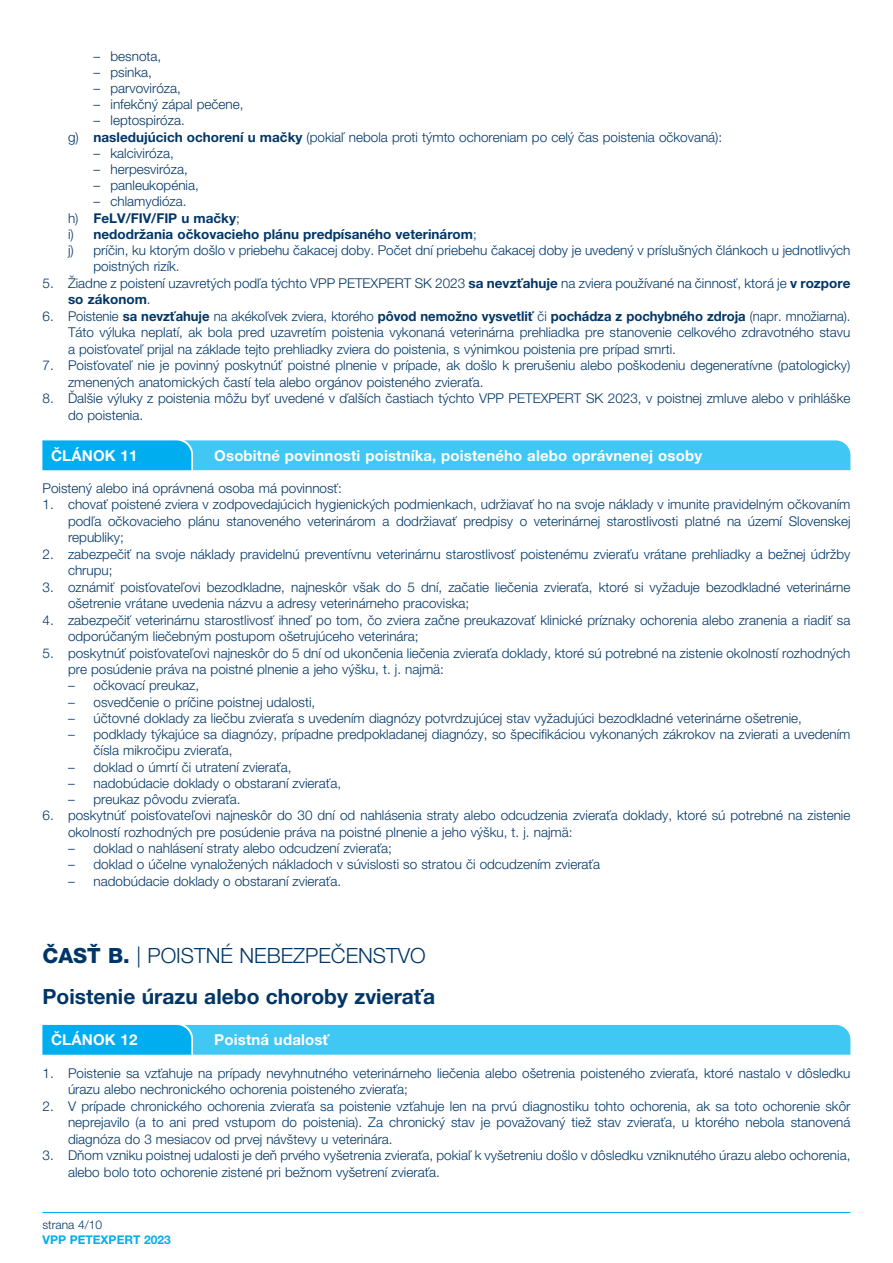
<style>
.page{position:relative;width:893px;height:1263px;background:#fff}
.page>*{position:absolute;margin:0;border:0;box-sizing:border-box;transform-origin:0 0}
.ČÁST{font:700 21px "Helvetica Neue LT Pro";color:#003667}
.ČÁST-2{font:300 21px "Helvetica Neue LT Pro";color:#003667}
.ČLÁNEK{font:700 15px "Helvetica Neue LT Pro";letter-spacing:.01em;color:#fff}
.Text__1__2__3___1{font:300 13.5px/16.5px "Helvetica Neue LT Pro";color:#003667}
.Text__a__b__c____2{font:300 13.5px/16.2px "Helvetica Neue LT Pro";color:#003667}
.Text__i__ii__iii{font:300 13.5px "Helvetica Neue LT Pro";color:#003667}
.Text__a__b__c____2-2{font:700 13.5px "Helvetica Neue LT Pro";color:#003667}
.Text{font:300 13.5px "Helvetica Neue LT Pro";color:#003667}
.t1{font:700 12px "Helvetica Neue LT Pro";color:#00aeef}
.t2{font:300 12px "Helvetica Neue LT Pro";color:#003667}
.s1{font-weight:700}
.s2{font-weight:300}
.s3{font-weight:800}
</style>
<div class="page">
<hr style="left:43px;top:1212px;width:807px;height:1px;background:#00aeef">
<svg style="left:43px;top:440px;width:807px;height:30px;background:#37c3f3"></svg>
<svg style="left:43px;top:1024px;width:807px;height:31px;background:#3cc4f3"></svg>
<p class="Text__i__ii__iii" style="left:94px;top:48px;width:69px">– besnota,</p>
<p class="Text__i__ii__iii" style="left:94px;top:64px;width:60px">– psinka,</p>
<p class="Text__i__ii__iii" style="left:94px;top:80px;width:89px">– parvoviróza,</p>
<p class="Text__i__ii__iii" style="left:94px;top:96px;width:152px">– infekčný zápal pečene,</p>
<p class="Text__i__ii__iii" style="left:94px;top:112px;width:90px">– leptospiróza.</p>
<p class="Text__a__b__c____2" style="left:68px;top:128px;width:656px">g) <span class="s1">nasledujúcich ochorení u mačky</span> (pokiaľ nebola proti týmto ochoreniam po celý čas poistenia očkovaná):</p>
<p class="Text__i__ii__iii" style="left:94px;top:145px;width:82px">– kalciviróza,</p>
<p class="Text__i__ii__iii" style="left:94px;top:161px;width:96px">– herpesviróza,</p>
<p class="Text__i__ii__iii" style="left:94px;top:177px;width:107px">– panleukopénia,</p>
<p class="Text__i__ii__iii" style="left:94px;top:193px;width:92px">– chlamydióza.</p>
<p class="Text__a__b__c____2-2" style="left:68px;top:209px;width:173px"><span class="s2">h)</span> FeLV/FIV/FIP u mačky<span class="s2">;</span></p>
<p class="Text__a__b__c____2-2" style="left:68px;top:226px;width:410px"><span class="s2">i)</span> nedodržania očkovacieho plánu predpísaného veterinárom<span class="s2">;</span></p>
<p class="Text__a__b__c____2" style="left:94px;top:242px;width:758px;text-indent:-26px">j) príčin, ku ktorým došlo v priebehu čakacej doby. Počet dní priebehu čakacej doby je uvedený v príslušných článkoch u jednotlivých poistných rizík.</p>
<p class="Text__1__2__3___1" style="left:68px;top:274px;width:784px;text-indent:-26px">5. Žiadne z poistení uzavretých podľa týchto VPP PETEXPERT SK 2023 <span class="s1">sa nevzťahuje</span> na zviera používané na činnosť, ktorá je <span class="s1">v rozpore so zákonom</span>.</p>
<p class="Text__1__2__3___1" style="left:68px;top:307px;width:784px;text-indent:-26px">6. Poistenie <span class="s1">sa nevzťahuje</span> na akékoľvek zviera, ktorého <span class="s1">pôvod nemožno vysvetliť</span> či <span class="s1">pochádza z pochybného zdroja</span> (napr. množiarna).<br>Táto výluka neplatí, ak bola pred uzavretím poistenia vykonaná veterinárna prehliadka pre stanovenie celkového zdravotného stavu a poisťovateľ prijal na základe tejto prehliadky zviera do poistenia, s výnimkou poistenia pre prípad smrti.</p>
<p class="Text__1__2__3___1" style="left:68px;top:357px;width:784px;text-indent:-26px">7. Poisťovateľ nie je povinný poskytnúť poistné plnenie v prípade, ak došlo k prerušeniu alebo poškodeniu degeneratívne (patologicky) zmenených anatomických častí tela alebo orgánov poisteného zvieraťa.</p>
<p class="Text__1__2__3___1" style="left:68px;top:390px;width:784px;text-indent:-26px">8. Ďalšie výluky z poistenia môžu byť uvedené v ďalších častiach týchto VPP PETEXPERT SK 2023, v poistnej zmluve alebo v prihláške do poistenia.</p>
<p class="ČLÁNEK" style="left:51px;top:446px;width:88px">ČLÁNOK 11</p>
<p class="ČLÁNEK" style="left:214px;top:446px;width:489px">Osobitné povinnosti poistníka, poisteného alebo oprávnenej osoby</p>
<p class="Text" style="left:43px;top:480px;width:301px">Poistený alebo iná oprávnená osoba má povinnosť:</p>
<p class="Text__1__2__3___1" style="left:68px;top:496px;width:784px;text-align:justify;text-indent:-26px">1. chovať poistené zviera v zodpovedajúcich hygienických podmienkach, udržiavať ho na svoje náklady v imunite pravidelným očkovaním podľa očkovacieho plánu stanoveného veterinárom a dodržiavať predpisy o veterinárnej starostlivosti platné na území Slovenskej republiky;</p>
<p class="Text__1__2__3___1" style="left:68px;top:545px;width:784px;text-indent:-26px">2. zabezpečiť na svoje náklady pravidelnú preventívnu veterinárnu starostlivosť poistenému zvieraťu vrátane prehliadky a bežnej údržby chrupu;</p>
<p class="Text__1__2__3___1" style="left:68px;top:578px;width:784px;text-indent:-26px">3. oznámiť poisťovateľovi bezodkladne, najneskôr však do 5 dní, začatie liečenia zvieraťa, ktoré si vyžaduje bezodkladné veterinárne ošetrenie vrátane uvedenia názvu a adresy veterinárneho pracoviska;</p>
<p class="Text__1__2__3___1" style="left:68px;top:611px;width:784px;text-indent:-26px">4. zabezpečiť veterinárnu starostlivosť ihneď po tom, čo zviera začne preukazovať klinické príznaky ochorenia alebo zranenia a riadiť sa odporúčaným liečebným postupom ošetrujúceho veterinára;</p>
<p class="Text__1__2__3___1" style="left:68px;top:644px;width:784px;text-indent:-26px">5. poskytnúť poisťovateľovi najneskôr do 5 dní od ukončenia liečenia zvieraťa doklady, ktoré sú potrebné na zistenie okolností rozhodných pre posúdenie práva na poistné plnenie a jeho výšku, t. j. najmä:</p>
<p class="Text__a__b__c____2" style="left:68px;top:677px;width:133px">– očkovací preukaz,</p>
<p class="Text__a__b__c____2" style="left:68px;top:693px;width:249px">– osvedčenie o príčine poistnej udalosti,</p>
<p class="Text__a__b__c____2" style="left:68px;top:710px;width:735px">– účtovné doklady za liečbu zvieraťa s uvedením diagnózy potvrdzujúcej stav vyžadujúci bezodkladné veterinárne ošetrenie,</p>
<p class="Text__a__b__c____2" style="left:94px;top:726px;width:758px;text-indent:-26px">– podklady týkajúce sa diagnózy, prípadne predpokladanej diagnózy, so špecifikáciou vykonaných zákrokov na zvierati a uvedením čísla mikročipu zvieraťa,</p>
<p class="Text__a__b__c____2" style="left:68px;top:758px;width:225px">– doklad o úmrtí či utratení zvieraťa,</p>
<p class="Text__a__b__c____2" style="left:68px;top:774px;width:275px">– nadobúdacie doklady o obstaraní zvieraťa,</p>
<p class="Text__a__b__c____2" style="left:68px;top:791px;width:171px">– preukaz pôvodu zvieraťa.</p>
<p class="Text__1__2__3___1" style="left:68px;top:807px;width:784px;text-indent:-26px">6. poskytnúť poisťovateľovi najneskôr do 30 dní od nahlásenia straty alebo odcudzenia zvieraťa doklady, ktoré sú potrebné na zistenie okolností rozhodných pre posúdenie práva na poistné plnenie a jeho výšku, t. j. najmä:</p>
<p class="Text__a__b__c____2" style="left:68px;top:840px;width:325px">– doklad o nahlásení straty alebo odcudzení zvieraťa;</p>
<p class="Text__a__b__c____2" style="left:68px;top:856px;width:534px">– doklad o účelne vynaložených nákladoch v súvislosti so stratou či odcudzením zvieraťa</p>
<p class="Text__a__b__c____2" style="left:68px;top:872px;width:272px">– nadobúdacie doklady o obstaraní zvieraťa.</p>
<p class="ČÁST-2" style="left:43px;top:942px;width:385px"><span class="s3">ČASŤ B.</span> | POISTNÉ NEBEZPEČENSTVO</p>
<p class="ČÁST" style="left:43px;top:983px;width:394px">Poistenie úrazu alebo choroby zvieraťa</p>
<p class="ČLÁNEK" style="left:51px;top:1030px;width:88px">ČLÁNOK 12</p>
<p class="ČLÁNEK" style="left:214px;top:1030px;width:116px">Poistná udalosť</p>
<p class="Text__1__2__3___1" style="left:68px;top:1064px;width:784px;text-indent:-26px">1. Poistenie sa vzťahuje na prípady nevyhnutného veterinárneho liečenia alebo ošetrenia poisteného zvieraťa, ktoré nastalo v dôsledku úrazu alebo nechronického ochorenia poisteného zvieraťa;</p>
<p class="Text__1__2__3___1" style="left:68px;top:1097px;width:784px;text-align:justify;text-indent:-26px">2. V prípade chronického ochorenia zvieraťa sa poistenie vzťahuje len na prvú diagnostiku tohto ochorenia, ak sa toto ochorenie skôr neprejavilo (a to ani pred vstupom do poistenia). Za chronický stav je považovaný tiež stav zvieraťa, u ktorého nebola stanovená diagnóza do 3 mesiacov od prvej návštevy u veterinára.</p>
<p class="Text__1__2__3___1" style="left:68px;top:1147px;width:784px;text-indent:-26px">3. Dňom vzniku poistnej udalosti je deň prvého vyšetrenia zvieraťa, pokiaľ k vyšetreniu došlo v dôsledku vzniknutého úrazu alebo ochorenia, alebo bolo toto ochorenie zistené pri bežnom vyšetrení zvieraťa.</p>
<p class="t2" style="left:43px;top:1218px;width:61px">strana 4/10</p>
<p class="t1" style="left:43px;top:1232px;width:130px">VPP PETEXPERT 2023</p>
</div>
